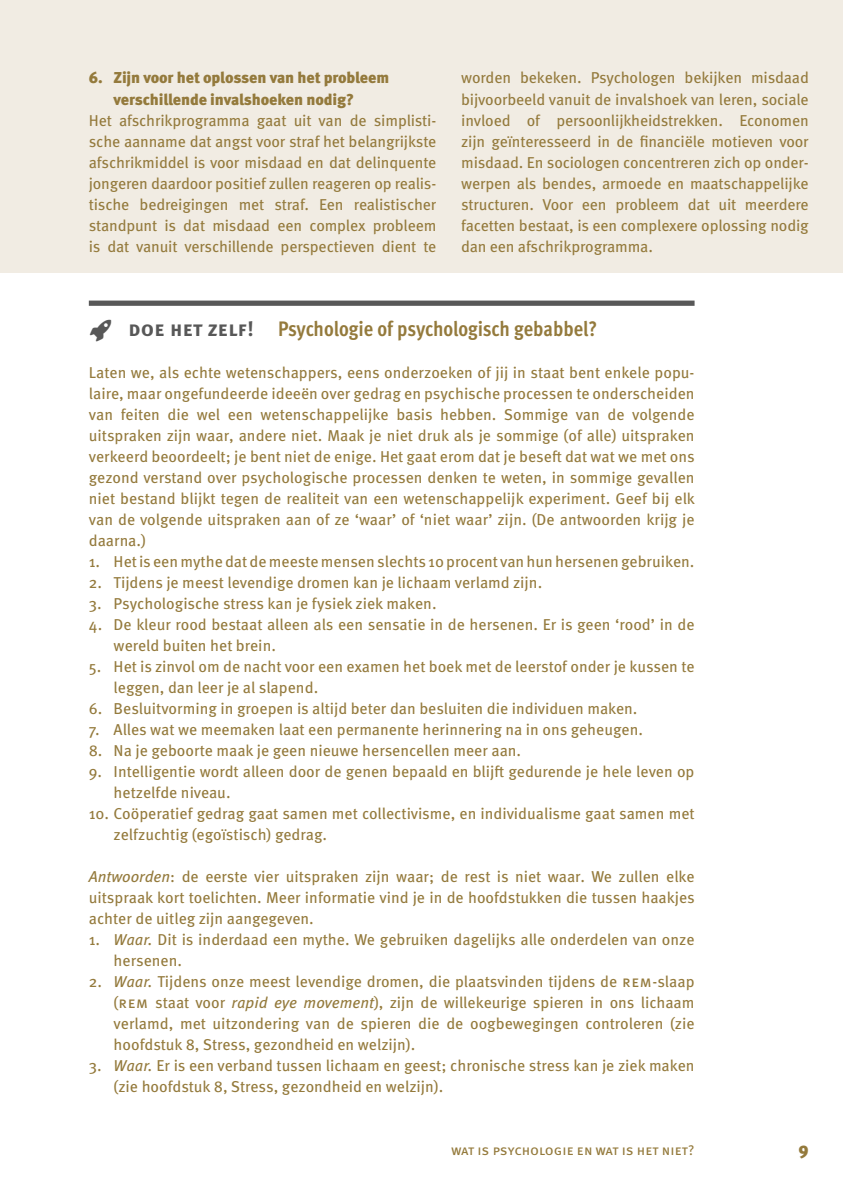
<style>
.page{position:relative;width:843px;height:1190px;background:#fff}
.page>*{position:absolute;margin:0;border:0;box-sizing:border-box;transform-origin:0 0}
.t1{font:700 condensed 21px "Meta Pro";color:#947a3c}
.t2{font:900 17.5px "Meta Pro";color:#947a3c}
.t3{font:15.75px/21px "Meta Pro";letter-spacing:-.01em;color:#947a3c}
.t4{font:900 15.75px/21px "Meta Pro";letter-spacing:-.01em;color:#947a3c}
.t5{font:14px "Meta Pro";letter-spacing:-.005em;color:#947a3c}
.s1{font-family:"Entypo 2";font-weight:400;font-stretch:normal;font-size:24.5px;color:#585858}
.s2{font-stretch:normal;color:#585858}
.s3{font-style:italic}
</style>
<div class="page">
<div style="left:0;top:0;width:842px;height:272px;background:#f1ece3"></div>
<div style="left:89px;top:300px;width:605px;height:6px;background:#585858"></div>
<p class="t4" style="left:114px;top:67px;width:277px;text-indent:-25px">6. Zijn voor het oplossen van het probleem verschillende invalshoeken nodig?</p>
<p class="t3" style="left:89px;top:108px;width:349px;text-align:justify">Het afschrikprogramma gaat uit van de simplisti&shy;sche aanname dat angst voor straf het belangrijkste afschrikmiddel is voor misdaad en dat delinquente jongeren daardoor positief zullen reageren op realis&shy;tische bedreigingen met straf. Een realistischer standpunt is dat misdaad een complex probleem is dat vanuit verschillende perspectieven dient te</p>
<p class="t3" style="left:461px;top:66px;width:349px;text-align:justify">worden bekeken. Psychologen bekijken misdaad bijvoorbeeld vanuit de invalshoek van leren, sociale invloed of persoonlijkheidstrekken. Economen zijn geïnteresseerd in de financiële motieven voor misdaad. En sociologen concentreren zich op onder&shy;werpen als bendes, armoede en maatschappelijke structuren. Voor een probleem dat uit meerdere facetten bestaat, is een complexere oplossing nodig dan een afschrikprogramma.</p>
<h1 class="t1" style="left:89px;top:312px;width:510px"><span class="s1">Č</span> <span class="s2">Doe het zelf!</span> Psychologie of psychologisch gebabbel?</h1>
<p class="t3" style="left:89px;top:360px;width:607px;text-align:justify">Laten we, als echte wetenschappers, eens onderzoeken of jij in staat bent enkele popu&shy;laire, maar ongefundeerde ideeën over gedrag en psychische processen te onderscheiden van feiten die wel een wetenschappelijke basis hebben. Sommige van de volgende uitspraken zijn waar, andere niet. Maak je niet druk als je sommige (of alle) uitspraken verkeerd beoordeelt; je bent niet de enige. Het gaat erom dat je beseft dat wat we met ons gezond verstand over psychologische processen denken te weten, in sommige gevallen niet bestand blijkt tegen de realiteit van een wetenschappelijk experiment. Geef bij elk van de volgende uitspraken aan of ze ‘waar’ of ‘niet waar’ zijn. (De antwoorden krijg je daarna.)</p>
<p class="t3" style="left:89px;top:549px;width:607px">1. Het is een mythe dat de meeste mensen slechts 10 procent van hun hersenen gebruiken.</p>
<p class="t3" style="left:89px;top:570px;width:455px">2. Tijdens je meest levendige dromen kan je lichaam verlamd zijn.</p>
<p class="t3" style="left:89px;top:591px;width:349px">3. Psychologische stress kan je fysiek ziek maken.</p>
<p class="t3" style="left:114px;top:612px;width:582px;text-indent:-25px">4. De kleur rood bestaat alleen als een sensatie in de hersenen. Er is geen ‘rood’ in de wereld buiten het brein.</p>
<p class="t3" style="left:114px;top:654px;width:582px;text-indent:-25px">5. Het is zinvol om de nacht voor een examen het boek met de leerstof onder je kussen te leggen, dan leer je al slapend.</p>
<p class="t3" style="left:89px;top:696px;width:550px">6. Besluitvorming in groepen is altijd beter dan besluiten die individuen maken.</p>
<p class="t3" style="left:89px;top:717px;width:555px">7. Alles wat we meemaken laat een permanente herinnering na in ons geheugen.</p>
<p class="t3" style="left:89px;top:738px;width:434px">8. Na je geboorte maak je geen nieuwe hersencellen meer aan.</p>
<p class="t3" style="left:114px;top:759px;width:582px;text-indent:-25px">9. Intelligentie wordt alleen door de genen bepaald en blijft gedurende je hele leven op hetzelfde niveau.</p>
<p class="t3" style="left:114px;top:801px;width:582px;text-indent:-25px">10. Coöperatief gedrag gaat samen met collectivisme, en individualisme gaat samen met zelfzuchtig (egoïstisch) gedrag.</p>
<p class="t3" style="left:89px;top:864px;width:607px;text-align:justify"><span class="s3">Antwoorden</span>: de eerste vier uitspraken zijn waar; de rest is niet waar. We zullen elke uitspraak kort toelichten. Meer informatie vind je in de hoofdstukken die tussen haakjes achter de uitleg zijn aangegeven.</p>
<p class="t3" style="left:114px;top:927px;width:582px;text-indent:-25px">1. <span class="s3">Waar.</span> Dit is inderdaad een mythe. We gebruiken dagelijks alle onderdelen van onze hersenen.</p>
<p class="t3" style="left:114px;top:969px;width:582px;text-align:justify;text-indent:-25px">2. <span class="s3">Waar.</span> Tijdens onze meest levendige dromen, die plaatsvinden tijdens de RE M-slaap (RE M staat voor <span class="s3">rapid eye movement</span>), zijn de willekeurige spieren in ons lichaam verlamd, met uitzondering van de spieren die de oogbewegingen controleren (zie hoofdstuk 8, Stress, gezondheid en welzijn).</p>
<p class="t3" style="left:114px;top:1053px;width:582px;text-indent:-25px">3. <span class="s3">Waar.</span> Er is een verband tussen lichaam en geest; chronische stress kan je ziek maken (zie hoofdstuk 8, Stress, gezondheid en welzijn).</p>
<p class="t5" style="left:451px;top:1139px;width:244px">Wat is psycholog ie en wat is het niet?</p>
<p class="t2" style="left:798px;top:1134px;width:12px">9</p>
</div>
